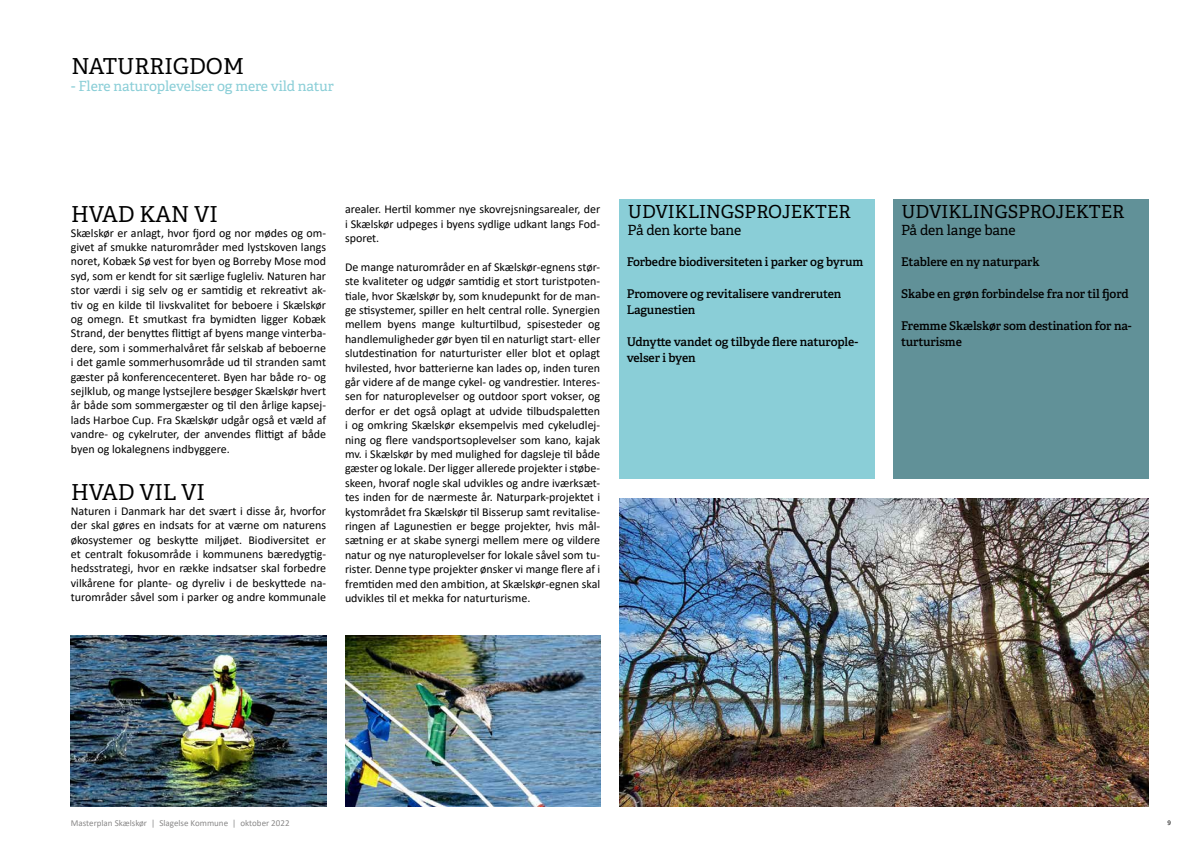
<style>
.page{position:relative;width:1191px;height:842px;background:#fff}
.page>*{position:absolute;margin:0;border:0;box-sizing:border-box;transform-origin:0 0}
.t1{font:22px "Adelle";color:#000}
.t2{font:18px "Adelle";color:#000}
.t3{font:14px "Adelle";letter-spacing:-.01em;color:#8aced7}
.t4{font:14px "Adelle";letter-spacing:-.01em;color:#000}
.t5{font:12px/14.4px "Calibri";color:#000;text-align:justify}
.t6{font:600 12px/16px "Adelle";letter-spacing:-.01em;color:#000}
.t7{font:9px "Calibri";color:#8a8989}
.t8{font:7px "Calibri";color:#000}
</style>
<div class="page">
<img style="left:345px;top:635px;width:255px;height:171px">
<img style="left:71px;top:635px;width:255px;height:171px">
<img style="left:619px;top:498px;width:529px;height:308px">
<div style="left:618px;top:199px;width:256px;height:279px;background:#8aced7"></div>
<div style="left:893px;top:199px;width:255px;height:279px;background:#619198"></div>
<h1 class="t1" style="left:71px;top:53px;width:174px">NATURRIGDOM</h1>
<p class="t3" style="left:71px;top:77px;width:264px">- Flere naturoplevelser og mere vild natur</p>
<h1 class="t1" style="left:71px;top:201px;width:148px">HVAD KAN VI</h1>
<p class="t5" style="left:71px;top:225px;width:257px">Skælskør er anlagt, hvor fjord og nor mødes og om&shy;givet af smukke naturområder med lystskoven langs noret, Kobæk Sø vest for byen og Borreby Mose mod syd, som er kendt for sit særlige fugleliv. Naturen har stor værdi i sig selv og er samtidig et rekreativt ak&shy;tiv og en kilde til livskvalitet for beboere i Skælskør og omegn. Et smutkast fra bymidten ligger Kobæk Strand, der benyttes flittigt af byens mange vinterba&shy;dere, som i sommerhalvåret får selskab af beboerne i det gamle sommerhusområde ud til stranden samt gæster på konferencecenteret. Byen har både ro- og sejlklub, og mange lystsejlere besøger Skælskør hvert år både som sommergæster og til den årlige kapsej&shy;lads Harboe Cup. Fra Skælskør udgår også et væld af vandre- og cykelruter, der anvendes flittigt af både byen og lokalegnens indbyggere.</p>
<h1 class="t1" style="left:71px;top:479px;width:135px">HVAD VIL VI</h1>
<p class="t5" style="left:71px;top:503px;width:257px">Naturen i Danmark har det svært i disse år, hvorfor der skal gøres en indsats for at værne om naturens økosystemer og beskytte miljøet. Biodiversitet er et centralt fokusområde i kommunens bæredygtig&shy;hedsstrategi, hvor en række indsatser skal forbedre vilkårene for plante- og dyreliv i de beskyttede na&shy;turområder såvel som i parker og andre kommunale</p>
<p class="t5" style="left:345px;top:202px;width:257px">arealer. Hertil kommer nye skovrejsningsarealer, der i Skælskør udpeges i byens sydlige udkant langs Fod&shy;sporet.</p>
<p class="t5" style="left:345px;top:259px;width:257px">De mange naturområder en af Skælskør-egnens stør&shy;ste kvaliteter og udgør samtidig et stort turistpoten&shy;tiale, hvor Skælskør by, som knudepunkt for de man&shy;ge stisystemer, spiller en helt central rolle. Synergien mellem byens mange kulturtilbud, spisesteder og handlemuligheder gør byen til en naturligt start- eller slutdestination for naturturister eller blot et oplagt hvilested, hvor batterierne kan lades op, inden turen går videre af de mange cykel- og vandrestier. Interes&shy;sen for naturoplevelser og outdoor sport vokser, og derfor er det også oplagt at udvide tilbudspaletten i og omkring Skælskør eksempelvis med cykeludlej&shy;ning og flere vandsportsoplevelser som kano, kajak mv. i Skælskør by med mulighed for dagsleje til både gæster og lokale. Der ligger allerede projekter i støbe&shy;skeen, hvoraf nogle skal udvikles og andre iværksæt&shy;tes inden for de nærmeste år. Naturpark-projektet i kystområdet fra Skælskør til Bisserup samt revitalise&shy;ringen af Lagunestien er begge projekter, hvis mål&shy;sætning er at skabe synergi mellem mere og vildere natur og nye naturoplevelser for lokale såvel som tu&shy;rister. Denne type projekter ønsker vi mange flere af i fremtiden med den ambition, at Skælskør-egnen skal udvikles til et mekka for naturturisme.</p>
<h2 class="t2" style="left:628px;top:200px;width:224px">UDVIKLINGSPROJEKTER</h2>
<p class="t4" style="left:627px;top:221px;width:115px">På den korte bane</p>
<p class="t6" style="left:626px;top:254px;width:238px">Forbedre biodiversiteten i parker og byrum</p>
<p class="t6" style="left:626px;top:286px;width:216px">Promovere og revitalisere vandreruten<br>Lagunestien</p>
<p class="t6" style="left:626px;top:334px;width:233px">Udnytte vandet og tilbyde flere naturople&shy;velser i byen</p>
<h2 class="t2" style="left:901px;top:200px;width:224px">UDVIKLINGSPROJEKTER</h2>
<p class="t4" style="left:901px;top:221px;width:116px">På den lange bane</p>
<p class="t6" style="left:901px;top:254px;width:140px">Etablere en ny naturpark</p>
<p class="t6" style="left:901px;top:286px;width:229px">Skabe en grøn forbindelse fra nor til fjord</p>
<p class="t6" style="left:901px;top:318px;width:232px">Fremme Skælskør som destination for na&shy;turturisme</p>
<p class="t7" style="left:71px;top:817px;width:220px">Masterplan Skælskør | Slagelse Kommune | oktober 2022</p>
<p class="t8" style="left:1167px;top:817px;width:5px">9</p>
</div>
